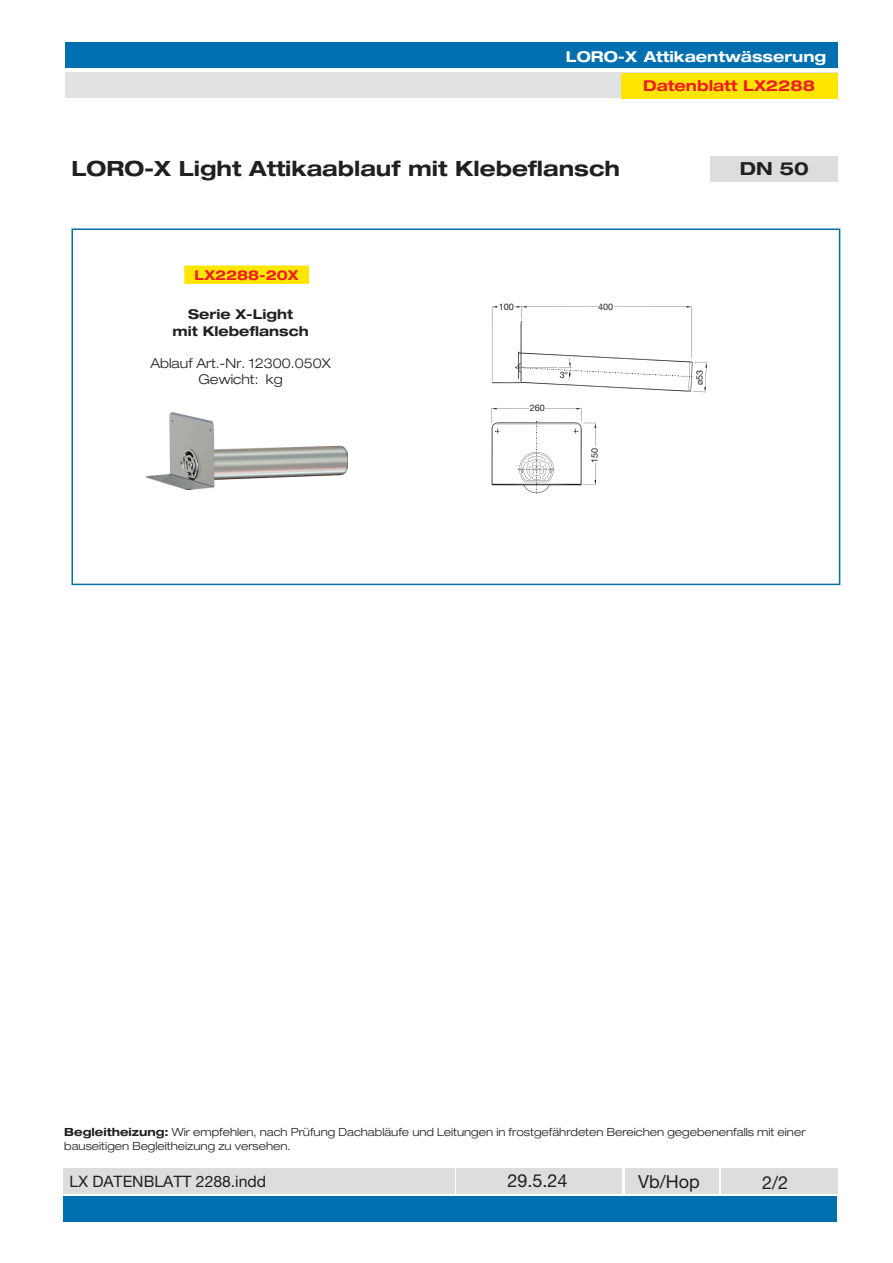
<style>
.page{position:relative;width:893px;height:1263px;background:#fff}
.page>*{position:absolute;margin:0;border:0;box-sizing:border-box;transform-origin:0 0}
.t1{font:700 expanded 21px "Helvetica Neue LT Std";color:#231f20}
.t2{font:18px "Helvetica Neue LT Std";color:#231f20}
.t3{font:700 expanded 18px "Helvetica Neue LT Std";color:#231f20}
.t4{font:15.75px "Helvetica Neue LT Std";color:#231f20}
.t5{font:700 expanded 15px "Helvetica Neue LT Std";color:#fff}
.t6{font:700 expanded 15px "Helvetica Neue LT Std";color:#ee1d23}
.t7{font:300 expanded 13.5px/16.2px "Helvetica Neue LT Std";color:#231f20;text-align:center}
.t8{font:700 expanded 13.5px/16.2px "Helvetica Neue LT Std";color:#231f20;text-align:center}
.t9{font:700 expanded 13.5px "Helvetica Neue LT Std";color:#ee1d23}
.t10{font:300 expanded 11.25px/13.5px "Helvetica Neue LT Std";color:#231f20}
.t11{font:9px "Helvetica Neue LT Std";color:#231f20}
.t12{font:8.85px "Helvetica Neue LT Std";color:#231f20}
.s1{font-weight:700}
</style>
<div class="page">
<div style="left:65px;top:72px;width:772px;height:26px;background:#e1e2e4"></div>
<div style="left:65px;top:43px;width:761px;height:25px;background:#006faf"></div>
<div style="left:621px;top:73px;width:216px;height:25px;background:#ffe601"></div>
<div style="left:71px;top:228px;width:769px;height:357px;background:#fff;border:2px solid #006faf"></div>
<div style="left:711px;top:156px;width:127px;height:26px;background:#dcdddf"></div>
<div style="left:185px;top:266px;width:123px;height:17px;background:#ffe601"></div>
<div style="left:184px;top:266px;width:125px;height:18px;border:2px solid #ffe601"></div>
<div style="left:63px;top:1196px;width:774px;height:26px;background:#006faf"></div>
<div style="left:63px;top:1168px;width:392px;height:25px;background:#dcdddf"></div>
<div style="left:456px;top:1168px;width:166px;height:25px;background:#dcdddf"></div>
<div style="left:625px;top:1168px;width:93px;height:25px;background:#dcdddf"></div>
<div style="left:721px;top:1168px;width:116px;height:25px;background:#dcdddf"></div>
<svg style="left:492px;top:306px;width:215px;height:87px"></svg>
<svg style="left:492px;top:408px;width:104px;height:86px"></svg>
<div style="left:499px;top:303px;width:15px;height:11px;background:#fff"></div>
<div style="left:598px;top:303px;width:15px;height:11px;background:#fff"></div>
<div style="left:530px;top:405px;width:15px;height:7px;background:#fff"></div>
<div style="left:591px;top:448px;width:8px;height:15px;background:#fff"></div>
<div style="left:560px;top:371px;width:9px;height:7px;background:#fff"></div>
<div style="left:696px;top:367px;width:7px;height:18px;background:#fff"></div>
<img style="left:146px;top:412px;width:202px;height:78px">
<h3 class="t5" style="left:566px;top:47px;width:262px">LORO-X Attikaentwässerung</h3>
<h3 class="t6" style="left:643px;top:76px;width:173px">Datenblatt LX2288</h3>
<h1 class="t1" style="left:71px;top:155px;width:550px">LORO-X Light Attikaablauf mit Klebeflansch</h1>
<h2 class="t3" style="left:740px;top:157px;width:71px">DN 50</h2>
<p class="t9" style="left:195px;top:266px;width:105px">LX2288-20X</p>
<p class="t8" style="left:172px;top:306px;width:138px">Serie X-Light<br>mit Klebeflansch</p>
<p class="t7" style="left:150px;top:355px;width:182px">Ablauf Art.-Nr. 12300.050X<br>Gewicht: kg</p>
<p class="t11" style="left:499px;top:301px;width:17px">100</p>
<p class="t11" style="left:598px;top:301px;width:17px">400</p>
<p class="t11" style="left:530px;top:403px;width:17px">260</p>
<p class="t12" style="left:560px;top:369px;width:10px">3°</p>
<p class="t11" style="left:694px;top:385px;width:17px;rotate:-90deg">ø53</p>
<p class="t11" style="left:589px;top:463px;width:17px;rotate:-90deg">150</p>
<p class="t10" style="left:64px;top:1125px;width:743px"><span class="s1">Begleitheizung:</span> Wir empfehlen, nach Prüfung Dachabläufe und Leitungen in frostgefährdeten Bereichen gegebenenfalls mit einer bauseitigen Begleitheizung zu versehen.</p>
<h3 class="t4" style="left:70px;top:1172px;width:198px">LX DATENBLATT 2288.indd</h3>
<h2 class="t2" style="left:507px;top:1170px;width:62px">29.5.24</h2>
<h2 class="t2" style="left:638px;top:1170px;width:63px">Vb/Hop</h2>
<h2 class="t2" style="left:762px;top:1172px;width:28px">2/2</h2>
</div>
